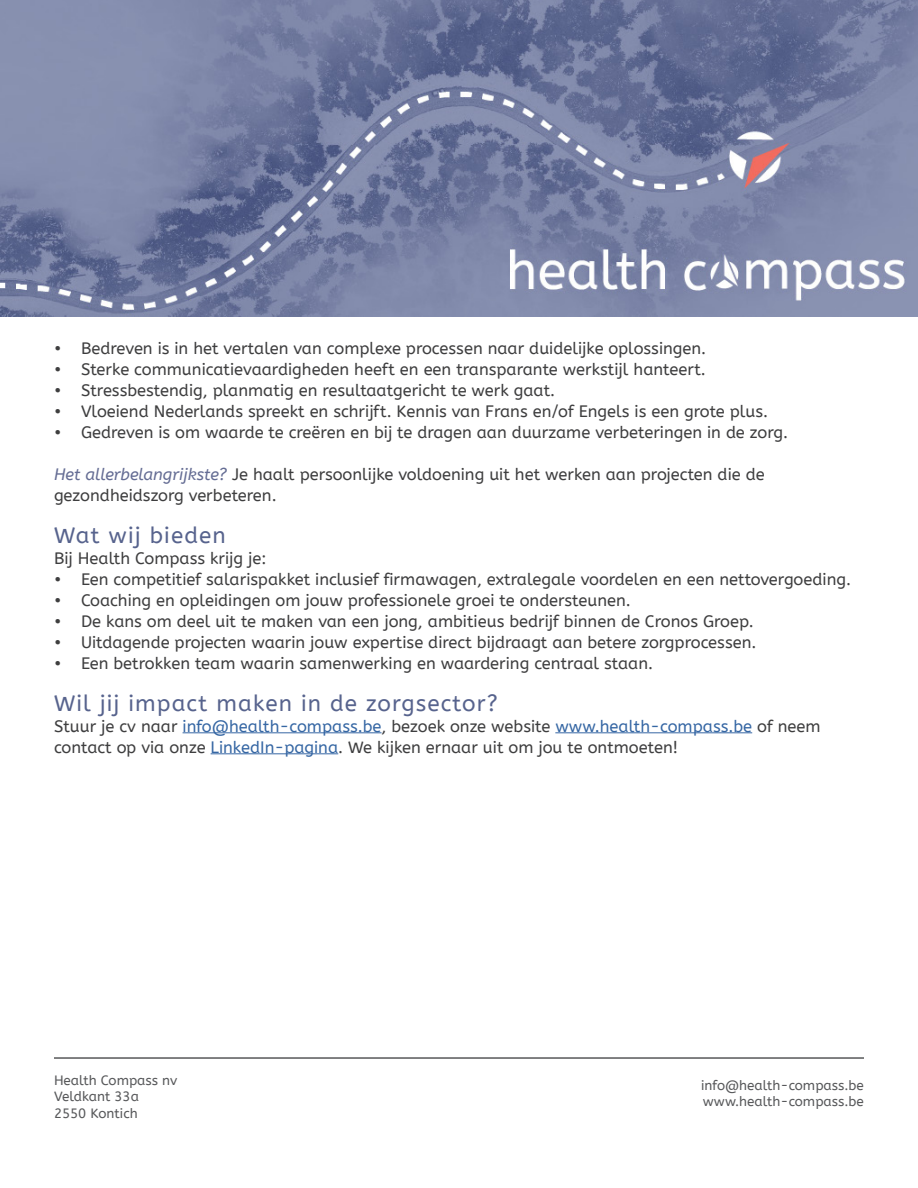
<style>
.page{position:relative;width:918px;height:1188px;background:#fff}
.page>*{position:absolute;margin:0;border:0;box-sizing:border-box;transform-origin:0 0}
.Subtitel_New{font:22.5px "A Bee Zee";letter-spacing:.05em;color:#57638d}
.Body_tekst{font:16.5px "A Bee Zee";color:#3e3e3f}
.Subtitel_New-2{font:16.5px "A Bee Zee";color:#3667a4}
.Subtitel_New-3{font:16.5px "A Bee Zee";color:#3e3e3f}
.Gewone_tekst{font:13.5px "A Bee Zee";color:#57585a}
.Footer_tekst{font:13.5px "A Bee Zee";color:#57585a}
.s1{font-style:italic;color:#656d94}
.s2{color:#3e3e3f}
.s3{color:#3667a4}
</style>
<div class="page">
<img style="left:0;top:0;width:918px;height:317px">
<hr style="left:183px;top:732px;width:199px;height:1px;background:#3667a4">
<hr style="left:555px;top:732px;width:197px;height:1px;background:#3667a4">
<hr style="left:211px;top:753px;width:127px;height:1px;background:#3667a4">
<hr style="left:54px;top:1057px;width:810px;height:2px;background:#57585a">
<p class="Body_tekst" style="left:54px;top:338px;width:654px">• Bedreven is in het vertalen van complexe processen naar duidelijke oplossingen.</p>
<p class="Body_tekst" style="left:54px;top:359px;width:653px">• Sterke communicatievaardigheden heeft en een transparante werkstijl hanteert.</p>
<p class="Body_tekst" style="left:54px;top:380px;width:503px">• Stressbestendig, planmatig en resultaatgericht te werk gaat.</p>
<p class="Body_tekst" style="left:54px;top:401px;width:716px">• Vloeiend Nederlands spreekt en schrijft. Kennis van Frans en/of Engels is een grote plus.</p>
<p class="Body_tekst" style="left:54px;top:422px;width:736px">• Gedreven is om waarde te creëren en bij te dragen aan duurzame verbeteringen in de zorg.</p>
<p class="Body_tekst" style="left:54px;top:464px;width:712px"><span class="s1">Het allerbelangrijkste?</span> Je haalt persoonlijke voldoening uit het werken aan projecten die de</p>
<p class="Body_tekst" style="left:54px;top:485px;width:224px">gezondheidszorg verbeteren.</p>
<p class="Subtitel_New" style="left:54px;top:522px;width:173px">Wat wij bieden</p>
<p class="Body_tekst" style="left:54px;top:548px;width:214px">Bij Health Compass krijg je:</p>
<p class="Body_tekst" style="left:54px;top:569px;width:799px">• Een competitief salarispakket inclusief firmawagen, extralegale voordelen en een nettovergoeding.</p>
<p class="Body_tekst" style="left:54px;top:590px;width:578px">• Coaching en opleidingen om jouw professionele groei te ondersteunen.</p>
<p class="Body_tekst" style="left:54px;top:611px;width:701px">• De kans om deel uit te maken van een jong, ambitieus bedrijf binnen de Cronos Groep.</p>
<p class="Body_tekst" style="left:54px;top:632px;width:704px">• Uitdagende projecten waarin jouw expertise direct bijdraagt aan betere zorgprocessen.</p>
<p class="Body_tekst" style="left:54px;top:653px;width:601px">• Een betrokken team waarin samenwerking en waardering centraal staan.</p>
<p class="Subtitel_New" style="left:54px;top:690px;width:445px">Wil jij impact maken in de zorgsector?</p>
<p class="Subtitel_New-2" style="left:54px;top:716px;width:768px"><span class="s2">Stuur je cv naar</span> info@health-compass.be<span class="s2">, bezoek onze website</span> www.health-compass.be <span class="s2">of neem</span></p>
<p class="Subtitel_New-3" style="left:54px;top:737px;width:625px">contact op via onze <span class="s3">LinkedIn-pagina</span>. We kijken ernaar uit om jou te ontmoeten!</p>
<p class="Gewone_tekst" style="left:54px;top:1073px;width:125px">Health Compass nv</p>
<p class="Footer_tekst" style="left:54px;top:1089px;width:87px">Veldkant 33a</p>
<p class="Gewone_tekst" style="left:54px;top:1105px;width:85px">2550 Kontich</p>
<p class="Gewone_tekst" style="left:701px;top:1077px;width:164px">info@health-compass.be</p>
<p class="Gewone_tekst" style="left:703px;top:1094px;width:163px">www.health-compass.be</p>
</div>
